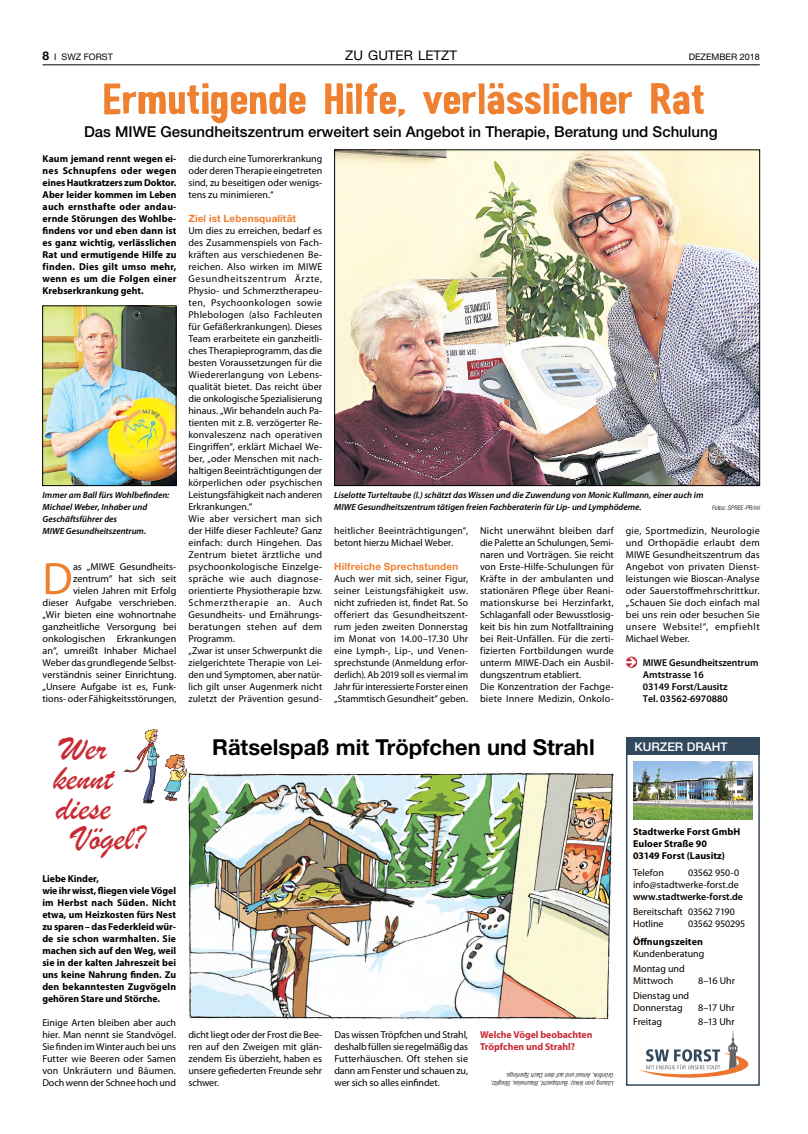
<style>
.page{position:relative;width:808px;height:1134px;background:#fff}
.page>*{position:absolute;margin:0;border:0;box-sizing:border-box;transform-origin:0 0}
.t1{font:45.6px "Myriad Pro";color:#ef8030}
.t2{font:36px "Brush Script";color:#c82b34}
.t3{font:700 22px "Helvetica Neue LT";color:#000}
.t4{font:500 15px "Helvetica Neue LT";color:#000}
.t5{font:13.3px "Helvetica Neue LT";color:#000}
.t6{font:500 12px "Helvetica Neue LT";color:#fff}
.t7{font:10px/12px "Myriad Pro";letter-spacing:.005em;color:#000}
.t8{font:700 10px/12px "Myriad Pro";letter-spacing:.005em;color:#000}
.t9{font:600 10px/12px "Myriad Pro";color:#000}
.t10{font:700 10px "Helvetica Neue LT";letter-spacing:.015em;color:#ef8030}
.t11{font:700 10px/12px "Myriad Pro";letter-spacing:-.005em;color:#c82b34}
.t12{font:10px "Myriad Pro";letter-spacing:-.015em;color:#000}
.t13{font:italic 600 9px/12px "Myriad Pro";color:#000}
.t14{font:9px "Helvetica Neue LT";color:#000}
.t15{font:italic 300 condensed 6.5px/8px "Helvetica Neue LT";letter-spacing:.01em;color:#000}
.s1{font-weight:700;font-size:12px}
</style>
<div class="page">
<hr style="left:43px;top:64px;width:717px;height:1px;background:#000">
<div style="left:626px;top:737px;width:134px;height:349px;border:2px solid #32485c"></div>
<svg style="left:638px;top:1030px;width:110px;height:48px"></svg>
<div style="left:626px;top:737px;width:134px;height:17px;background:#32485c"></div>
<img style="left:633px;top:762px;width:120px;height:58px">
<img style="left:336px;top:152px;width:422px;height:332px">
<div style="left:334px;top:150px;width:426px;height:336px;border:1px solid #000"></div>
<img style="left:45px;top:308px;width:129px;height:176px">
<div style="left:43px;top:306px;width:133px;height:180px;border:1px solid #000"></div>
<img style="left:188px;top:772px;width:426px;height:247px">
<img style="left:124px;top:729px;width:63px;height:74px">
<svg style="left:626px;top:657px;width:11px;height:11px"></svg>
<svg style="left:651px;top:83px;width:53px;height:32px"></svg>
<svg style="left:423px;top:83px;width:209px;height:32px"></svg>
<svg style="left:325px;top:83px;width:80px;height:34px"></svg>
<svg style="left:104px;top:83px;width:202px;height:40px"></svg>
<p class="t14" style="left:43px;top:52px;width:72px"><span class="s1">8</span> I SWZ FORST</p>
<h3 class="t5" style="left:345px;top:48px;width:113px">ZU GUTER LETZT</h3>
<p class="t14" style="left:689px;top:52px;width:73px">DEZEMBER 2018</p>
<h3 class="t4" style="left:84px;top:123px;width:635px">Das MIWE Gesundheitszentrum erweitert sein Angebot in Therapie, Beratung und Schulung</h3>
<p class="t8" style="left:43px;top:152px;width:135px;text-align:justify">Kaum jemand rennt wegen ei&shy;nes Schnupfens oder wegen eines Hautkratzers zum Doktor.<br>Aber leider kommen im Leben auch ernsthafte oder andau&shy;ernde Störungen des Wohlbe&shy;findens vor und eben dann ist es ganz wichtig, verlässlichen Rat und ermutigende Hilfe zu finden. Dies gilt umso mehr, wenn es um die Folgen einer Krebserkrankung geht.</p>
<p class="t7" style="left:188px;top:152px;width:135px;text-align:justify">die durch eine Tumorerkrankung oder deren Therapie eingetreten sind, zu beseitigen oder wenigs&shy;tens zu minimieren.“</p>
<p class="t10" style="left:188px;top:212px;width:109px">Ziel ist Lebensqualität</p>
<p class="t7" style="left:188px;top:224px;width:135px">Um dies zu erreichen, bedarf es des Zusammenspiels von Fach&shy;kräften aus verschiedenen Be&shy;reichen. Also wirken im MIWE<br>Gesundheitszentrum Ärzte,<br>Physio- und Schmerztherapeu&shy;ten, Psychoonkologen sowie<br>Phlebologen (also Fachleuten für Gefäßerkrankungen). Dieses<br>Team erarbeitete ein ganzheitli&shy;ches Therapieprogramm, das die besten Voraussetzungen für die<br>Wiedererlangung von Lebens&shy;qualität bietet. Das reicht über die onkologische Spezialisierung hinaus. „Wir behandeln auch Pa&shy;tienten mit z.B. verzögerter Re&shy;konvaleszenz nach operativen<br>Eingriffen“, erklärt Michael We&shy;ber, „oder Menschen mit nach&shy;haltigen Beeinträchtigungen der körperlichen oder psychischen<br>Leistungsfähigkeit nach anderen<br>Erkrankungen.“<br>Wie aber versichert man sich der Hilfe dieser Fachleute? Ganz einfach: durch Hingehen. Das<br>Zentrum bietet ärztliche und psychoonkologische Einzelge&shy;spräche wie auch diagnose&shy;orientierte Physiotherapie bzw.<br>Schmerztherapie an. Auch<br>Gesundheits- und Ernährungs&shy;beratungen stehen auf dem<br>Programm.<br>„Zwar ist unser Schwerpunkt die zielgerichtete Therapie von Lei&shy;den und Symptomen, aber natür&shy;lich gilt unser Augenmerk nicht zuletzt der Prävention gesund-</p>
<p class="t13" style="left:43px;top:488px;width:128px">Immer am Ball fürs Wohlbefinden:<br>Michael Weber, Inhaber und<br>Geschäftsführer des<br>MIWE Gesundheitszentrum.</p>
<p class="t13" style="left:334px;top:488px;width:371px">Liselotte Turteltaube (l.) schätzt das Wissen und die Zuwendung von Monic Kullmann, einer auch im<br>MIWE Gesundheitszentrum tätigen freien Fachberaterin für Lip- und Lymphödeme.</p>
<p class="t15" style="left:712px;top:503px;width:49px">Fotos: SPREE-PR/ml</p>
<p class="t7" style="left:480px;top:524px;width:135px">Nicht unerwähnt bleiben darf die Palette an Schulungen, Semi&shy;naren und Vorträgen. Sie reicht von Erste-Hilfe-Schulungen für<br>Kräfte in der ambulanten und stationären Pflege über Reani&shy;mationskurse bei Herzinfarkt,<br>Schlaganfall oder Bewusstlosig&shy;keit bis hin zum Notfalltraining bei Reit-Unfällen. Für die zerti&shy;fizierten Fortbildungen wurde unterm MIWE-Dach ein Ausbil&shy;dungszentrum etabliert.<br>Die Konzentration der Fachge&shy;biete Innere Medizin, Onkolo-</p>
<p class="t7" style="left:626px;top:524px;width:135px;text-align:justify">gie, Sportmedizin, Neurologie und Orthopädie erlaubt dem MIWE Gesundheitszentrum das Angebot von privaten Dienst&shy;leistungen wie Bioscan-Analyse oder Sauerstoffmehrschrittkur. „Schauen Sie doch einfach mal bei uns rein oder besuchen Sie unsere Website!“, empfiehlt Michael Weber.</p>
<p class="t7" style="left:334px;top:524px;width:135px">heitlicher Beeinträchtigungen“, betont hierzu Michael Weber.</p>
<p class="t10" style="left:334px;top:560px;width:126px">Hilfreiche Sprechstunden</p>
<p class="t7" style="left:334px;top:572px;width:135px;text-align:justify">Auch wer mit sich, seiner Figur, seiner Leistungsfähigkeit usw. nicht zufrieden ist, findet Rat. So offeriert das Gesundheitszent&shy;rum jeden zweiten Donnerstag im Monat von 14.00–17.30 Uhr eine Lymph-, Lip-, und Venen&shy;sprechstunde (Anmeldung erfor&shy;derlich). Ab 2019 soll es viermal im Jahr für interessierte Forster einen „Stammtisch Gesundheit“ geben.</p>
<p class="t7" style="left:43px;top:560px;width:135px;text-align:right">as „MIWE Gesundheits&shy;zentrum“ hat sich seit<br>vielen Jahren mit Erfolg<br>dieser Aufgabe verschrieben. „Wir bieten eine wohnortnahe ganzheitliche Versorgung bei onkologischen Erkrankungen an“, umreißt Inhaber Michael<br>Weber das grundlegende Selbst&shy;verständnis seiner Einrichtung. „Unsere Aufgabe ist es, Funk&shy;tions- oder Fähigkeitsstörungen,</p>
<h1 class="t1" style="left:43px;top:550px;width:32px">D</h1>
<p class="t9" style="left:643px;top:656px;width:117px">MIWE Gesundheitszentrum<br>Amtstrasse 16<br>03149 Forst/Lausitz<br>Tel. 03562-6970880</p>
<h2 class="t2" style="left:60px;top:724px;width:48px">Wer</h2>
<h3 class="t3" style="left:212px;top:733px;width:384px">Rätselspaß mit Tröpfchen und Strahl</h3>
<h2 class="t2" style="left:53px;top:754px;width:61px">kennt</h2>
<h2 class="t2" style="left:56px;top:784px;width:56px">diese</h2>
<h2 class="t2" style="left:74px;top:814px;width:72px">Vögel?</h2>
<p class="t8" style="left:42px;top:872px;width:135px">Liebe Kinder,<br>wie ihr wisst, fliegen viele Vögel im Herbst nach Süden. Nicht etwa, um Heizkosten fürs Nest zu sparen – das Federkleid wür&shy;de sie schon warmhalten. Sie machen sich auf den Weg, weil sie in der kalten Jahreszeit bei uns keine Nahrung finden. Zu den bekanntesten Zugvögeln gehören Stare und Störche.</p>
<p class="t7" style="left:42px;top:1016px;width:135px;text-align:justify">Einige Arten bleiben aber auch hier. Man nennt sie Standvögel.<br>Sie finden im Winter auch bei uns Futter wie Beeren oder Samen von Unkräutern und Bäumen.<br>Doch wenn der Schnee hoch und</p>
<p class="t7" style="left:188px;top:1028px;width:135px;text-align:justify">dicht liegt oder der Frost die Bee&shy;ren auf den Zweigen mit glän&shy;zendem Eis überzieht, haben es unsere gefiederten Freunde sehr schwer.</p>
<p class="t7" style="left:334px;top:1028px;width:135px;text-align:justify">Das wissen Tröpfchen und Strahl, deshalb füllen sie regelmäßig das Futterhäuschen. Oft stehen sie dann am Fenster und schauen zu, wer sich so alles einfindet.</p>
<p class="t11" style="left:480px;top:1028px;width:114px">Welche Vögel beobachten<br>Tröpfchen und Strahl?</p>
<p class="t15" style="left:614px;top:1087px;width:125px;rotate:-180deg">Lösung (von links): Buntspecht, Blaumeise, Stieglitz,<br>Grünfink, Amsel und auf dem Dach Sperlinge.</p>
<p class="t6" style="left:634px;top:739px;width:95px">KURZER DRAHT</p>
<p class="t8" style="left:633px;top:825px;width:109px">Stadtwerke Forst GmbH<br>Euloer Straße 90<br>03149 Forst (Lausitz)</p>
<p class="t7" style="left:633px;top:867px;width:32px">Telefon</p>
<p class="t7" style="left:633px;top:867px;width:108px;text-align:right">03562 950-0 info@stadtwerke-forst.de</p>
<p class="t9" style="left:633px;top:891px;width:111px">www.stadtwerke-forst.de</p>
<p class="t7" style="left:633px;top:906px;width:103px">Bereitschaft 03562 7190<br>Hotline</p>
<p class="t12" style="left:688px;top:918px;width:59px">03562 950295</p>
<p class="t8" style="left:633px;top:935px;width:71px">Öffnungszeiten</p>
<p class="t7" style="left:633px;top:946px;width:73px;line-height:14.8px">Kundenberatung<br>Montag und</p>
<p class="t7" style="left:633px;top:974px;width:42px">Mittwoch</p>
<p class="t7" style="left:698px;top:974px;width:38px">8–16 Uhr</p>
<p class="t7" style="left:633px;top:989px;width:58px">Dienstag und<br>Donnerstag</p>
<p class="t7" style="left:698px;top:1001px;width:38px">8–17 Uhr</p>
<p class="t7" style="left:633px;top:1016px;width:31px">Freitag</p>
<p class="t7" style="left:698px;top:1016px;width:38px">8–13 Uhr</p>
</div>
